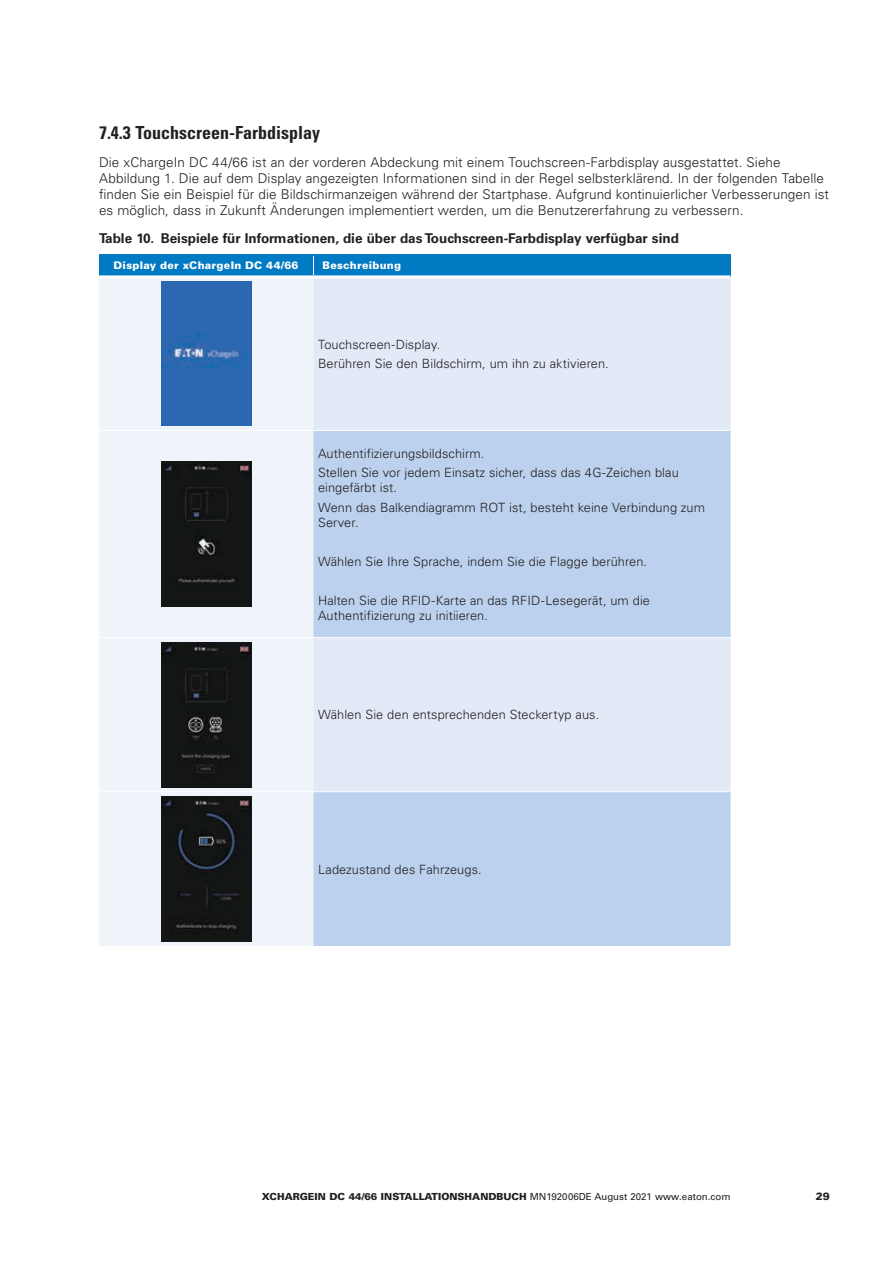
<style>
.page{position:relative;width:893px;height:1263px;background:#fff}
.page>*{position:absolute;margin:0;border:0;box-sizing:border-box;transform-origin:0 0}
.t1{font:700 condensed 18px "Univers LT Std";color:#231f20}
.t2{font:300 13.5px/15.8px "Univers LT Std";letter-spacing:.005em;color:#231f20}
.t3{font:700 13.5px "Univers LT Std";color:#231f20}
.t4{font:300 12.75px/19.5px "Univers LT Std";letter-spacing:.005em;color:#231f20}
.t5{font:900 10.5px "Univers LT Std";letter-spacing:.025em;color:#fff}
.t6{font:900 10.5px "Univers LT Std";color:#231f20}
.t7{font:900 9.75px "Univers LT Std";color:#231f20}
.s1{font-weight:400}
</style>
<div class="page">
<div style="left:99px;top:254px;width:215px;height:23px;background:#007ac3"></div>
<div style="left:314px;top:254px;width:416px;height:23px;background:#007ac3"></div>
<div style="left:99px;top:278px;width:215px;height:668px;background:#eff3fa"></div>
<div style="left:314px;top:278px;width:416px;height:152px;background:#e2eaf7"></div>
<svg style="left:314px;top:431px;width:416px;height:515px;fill:#bbd1ed"></svg>
<hr style="left:99px;top:275px;width:215px;height:3px;background:#fff">
<hr style="left:314px;top:275px;width:416px;height:3px;background:#fff">
<hr style="left:99px;top:430px;width:215px;height:1px;background:#fff">
<hr style="left:99px;top:637px;width:215px;height:1px;background:#fff">
<hr style="left:314px;top:637px;width:416px;height:1px;background:#fff">
<hr style="left:99px;top:791px;width:215px;height:1px;background:#fff">
<hr style="left:314px;top:791px;width:416px;height:1px;background:#fff">
<svg style="left:313px;top:256px;width:1px;height:19px"></svg>
<img style="left:161px;top:281px;width:90px;height:145px">
<img style="left:161px;top:462px;width:90px;height:144px">
<img style="left:161px;top:642px;width:90px;height:145px">
<img style="left:161px;top:796px;width:90px;height:146px">
<h1 class="t1" style="left:99px;top:122px;width:222px">7.4.3 Touchscreen-Farbdisplay</h1>
<p class="t2" style="left:99px;top:155px;width:732px">Die xChargeIn DC 44/66 ist an der vorderen Abdeckung mit einem Touchscreen-Farbdisplay ausgestattet. Siehe Abbildung 1. Die auf dem Display angezeigten Informationen sind in der Regel selbsterklärend. In der folgenden Tabelle finden Sie ein Beispiel für die Bildschirmanzeigen während der Startphase. Aufgrund kontinuierlicher Verbesserungen ist es möglich, dass in Zukunft Änderungen implementiert werden, um die Benutzererfahrung zu verbessern.</p>
<p class="t3" style="left:99px;top:230px;width:581px">Table 10. Beispiele für Informationen, die über das Touchscreen-Farbdisplay verfügbar sind</p>
<p class="t5" style="left:114px;top:259px;width:187px">Display der xChargeIn DC 44/66</p>
<p class="t5" style="left:322px;top:259px;width:80px">Beschreibung</p>
<p class="t4" style="left:318px;top:334px;width:292px">Touchscreen-Display.<br>Berühren Sie den Bildschirm, um ihn zu aktivieren.</p>
<p class="t4" style="left:318px;top:443px;width:362px">Authentifizierungsbildschirm.<br>Stellen Sie vor jedem Einsatz sicher, dass das 4G-Zeichen blau</p>
<p class="t4" style="left:318px;top:478px;width:389px">eingefärbt ist.<br>Wenn das Balkendiagramm ROT ist, besteht keine Verbindung zum</p>
<p class="t4" style="left:318px;top:512px;width:42px">Server.</p>
<p class="t4" style="left:318px;top:551px;width:331px">Wählen Sie Ihre Sprache, indem Sie die Flagge berühren.</p>
<p class="t4" style="left:318px;top:593px;width:333px;line-height:15px">Halten Sie die RFID-Karte an das RFID-Lesegerät, um die<br>Authentifizierung zu initiieren.</p>
<p class="t4" style="left:318px;top:705px;width:283px">Wählen Sie den entsprechenden Steckertyp aus.</p>
<p class="t4" style="left:318px;top:859px;width:165px">Ladezustand des Fahrzeugs.</p>
<p class="t7" style="left:262px;top:1190px;width:470px">XCHARGEIN DC 44/66 INSTALLATIONSHANDBUCH <span class="s1">MN192006DE August 2021 www.eaton.com</span></p>
<p class="t6" style="left:816px;top:1189px;width:16px">29</p>
</div>
